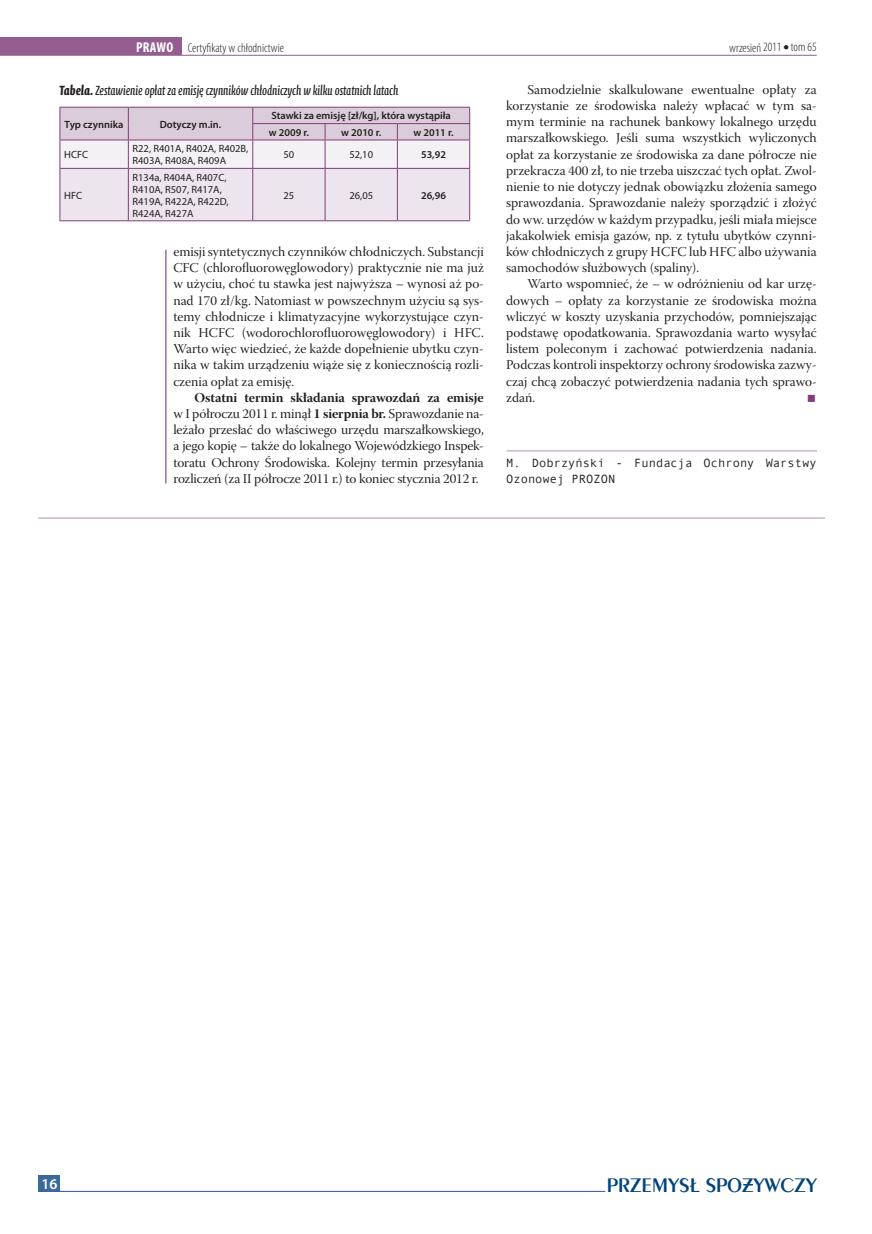
<style>
.page{position:relative;width:872px;height:1234px;background:#fff}
.page>*{position:absolute;margin:0;border:0;box-sizing:border-box;transform-origin:0 0}
.t1{font:600 21px "Peignot LT Std";color:#00447b}
.t2{font:600 15px "Myriad Pro";color:#fff}
.t3{font:700 condensed 14.25px "Myriad Pro";letter-spacing:.02em;color:#fff}
.t4{font:13.5px/16.2px "Warnock Pro Subh";color:#231f20;text-align:justify}
.t5{font:13.5px "Calcite Pro";color:#231f20}
.t6{font:13.5px "Warnock Pro Bold Subh";letter-spacing:-.01em;color:#231f20}
.t7{font:300 condensed 12.75px "Myriad Pro";color:#231f20}
.t8{font:12px/16.2px "Andale Mono";color:#231f20}
.t9{font:10.5px/12px "Myriad Pro";color:#231f20}
.t10{font:600 10.5px/16.4px "Myriad Pro";color:#231f20}
.s1{font-weight:700}
.s2{font-family:"Warnock Pro Bold Subh"}
</style>
<div class="page">
<hr style="left:0;top:55px;width:816px;height:1px;background:#9e6e99">
<div style="left:0;top:38px;width:181px;height:17px;background:#945d8f"></div>
<div style="left:38px;top:1174px;width:22px;height:17px;background:#3b699b"></div>
<hr style="left:38px;top:1190px;width:567px;height:1px;background:#3b699b">
<hr style="left:165px;top:250px;width:1px;height:233px;background:#823b7d">
<hr style="left:506px;top:450px;width:311px;height:1px;background:#b490b1">
<svg style="left:60px;top:107px;width:410px;height:113px"></svg>
<hr style="left:60px;top:168px;width:68px;height:1px;background:#823b7d">
<hr style="left:60px;top:169px;width:1px;height:51px;background:#823b7d">
<hr style="left:128px;top:168px;width:125px;height:1px;background:#823b7d">
<hr style="left:128px;top:169px;width:1px;height:51px;background:#823b7d">
<hr style="left:253px;top:168px;width:72px;height:1px;background:#823b7d">
<hr style="left:252px;top:169px;width:1px;height:51px;background:#823b7d">
<hr style="left:325px;top:168px;width:72px;height:1px;background:#823b7d">
<hr style="left:325px;top:169px;width:1px;height:51px;background:#823b7d">
<hr style="left:397px;top:168px;width:73px;height:1px;background:#823b7d">
<hr style="left:397px;top:169px;width:1px;height:51px;background:#823b7d">
<hr style="left:469px;top:169px;width:1px;height:51px;background:#823b7d">
<hr style="left:60px;top:220px;width:68px;height:1px;background:#823b7d">
<hr style="left:128px;top:220px;width:125px;height:1px;background:#823b7d">
<hr style="left:253px;top:220px;width:72px;height:1px;background:#823b7d">
<hr style="left:325px;top:220px;width:72px;height:1px;background:#823b7d">
<hr style="left:397px;top:220px;width:73px;height:1px;background:#823b7d">
<hr style="left:38px;top:517px;width:787px;height:1px;background:#b18cae">
<p class="t3" style="left:136px;top:40px;width:39px">PRAWO</p>
<p class="t7" style="left:188px;top:41px;width:97px">Certyfikaty w chłodnictwie</p>
<p class="t7" style="left:729px;top:40px;width:89px">wrzesień 2011 ● tom 65</p>
<p class="t5" style="left:60px;top:82px;width:340px"><span class="s1">Tabela.</span> Zestawienie opłat za emisję czynników chłodniczych w kilku ostatnich latach</p>
<p class="t10" style="left:65px;top:116px;width:60px">Typ czynnika</p>
<p class="t10" style="left:160px;top:116px;width:63px">Dotyczy m.in.</p>
<p class="t10" style="left:269px;top:108px;width:184px">Stawki za emisję [zł/kg], która wystąpiła w 2009 r.</p>
<p class="t10" style="left:341px;top:124px;width:42px">w 2010 r.</p>
<p class="t10" style="left:413px;top:124px;width:42px">w 2011 r.</p>
<p class="t9" style="left:64px;top:148px;width:26px">HCFC</p>
<p class="t9" style="left:133px;top:142px;width:117px">R22, R401A, R402A, R402B,<br>R403A, R408A, R409A</p>
<p class="t9" style="left:283px;top:148px;width:12px">50</p>
<p class="t9" style="left:349px;top:148px;width:25px">52,10</p>
<p class="t10" style="left:421px;top:146px;width:26px">53,92</p>
<p class="t9" style="left:64px;top:189px;width:20px">HFC</p>
<p class="t9" style="left:133px;top:171px;width:97px">R134a, R404A, R407C,<br>R410A, R507, R417A,<br>R419A, R422A, R422D,<br>R424A, R427A</p>
<p class="t9" style="left:283px;top:189px;width:12px">25</p>
<p class="t9" style="left:349px;top:189px;width:25px">26,05</p>
<p class="t10" style="left:421px;top:187px;width:26px">26,96</p>
<p class="t4" style="left:173px;top:245px;width:312px">emisji syntetycznych czynników chłodniczych. Substancji CFC (chlorofluorowęglowodory) praktycznie nie ma już w użyciu, choć tu stawka jest najwyższa – wynosi aż po&shy;nad 170 zł/kg. Natomiast w powszechnym użyciu są sys&shy;temy chłodnicze i klimatyzacyjne wykorzystujące czyn&shy;nik HCFC (wodorochlorofluorowęglowodory) i HFC.<br>Warto więc wiedzieć, że każde dopełnienie ubytku czyn&shy;nika w takim urządzeniu wiąże się z koniecznością rozli&shy;czenia opłat za emisję.</p>
<p class="t6" style="left:195px;top:389px;width:291px">Ostatni termin składania sprawozdań za emisje</p>
<p class="t4" style="left:173px;top:407px;width:312px">w I półroczu 2011 r. minął <span class="s2">1 sierpnia br.</span> Sprawozdanie na&shy;leżało przesłać do właściwego urzędu marszałkowskiego, a jego kopię – także do lokalnego Wojewódzkiego Inspek&shy;toratu Ochrony Środowiska. Kolejny termin przesyłania rozliczeń (za II półrocze 2011 r.) to koniec stycznia 2012 r.</p>
<p class="t4" style="left:506px;top:83px;width:312px;text-indent:21px">Samodzielnie skalkulowane ewentualne opłaty za korzystanie ze środowiska należy wpłacać w tym sa&shy;mym terminie na rachunek bankowy lokalnego urzędu marszałkowskiego. Jeśli suma wszystkich wyliczonych opłat za korzystanie ze środowiska za dane półrocze nie przekracza 400 zł, to nie trzeba uiszczać tych opłat. Zwol&shy;nienie to nie dotyczy jednak obowiązku złożenia samego sprawozdania. Sprawozdanie należy sporządzić i złożyć do ww. urzędów w każdym przypadku, jeśli miała miejsce jakakolwiek emisja gazów, np. z tytułu ubytków czynni&shy;ków chłodniczych z grupy HCFC lub HFC albo używania samochodów służbowych (spaliny).</p>
<p class="t4" style="left:506px;top:277px;width:312px;text-indent:21px">Warto wspomnieć, że – w odróżnieniu od kar urzę&shy;dowych – opłaty za korzystanie ze środowiska można wliczyć w koszty uzyskania przychodów, pomniejszając podstawę opodatkowania. Sprawozdania warto wysyłać listem poleconym i zachować potwierdzenia nadania.<br>Podczas kontroli inspektorzy ochrony środowiska zazwy&shy;czaj chcą zobaczyć potwierdzenia nadania tych sprawo&shy;zdań.</p>
<p class="t8" style="left:506px;top:454px;width:312px">M. Dobrzyński - Fundacja Ochrony Warstwy<br>Ozonowej PROZON</p>
<p class="t2" style="left:41px;top:1175px;width:18px">16</p>
<h1 class="t1" style="left:607px;top:1172px;width:211px">PRZEMYSŁ SPOZYWCZY</h1>
</div>
